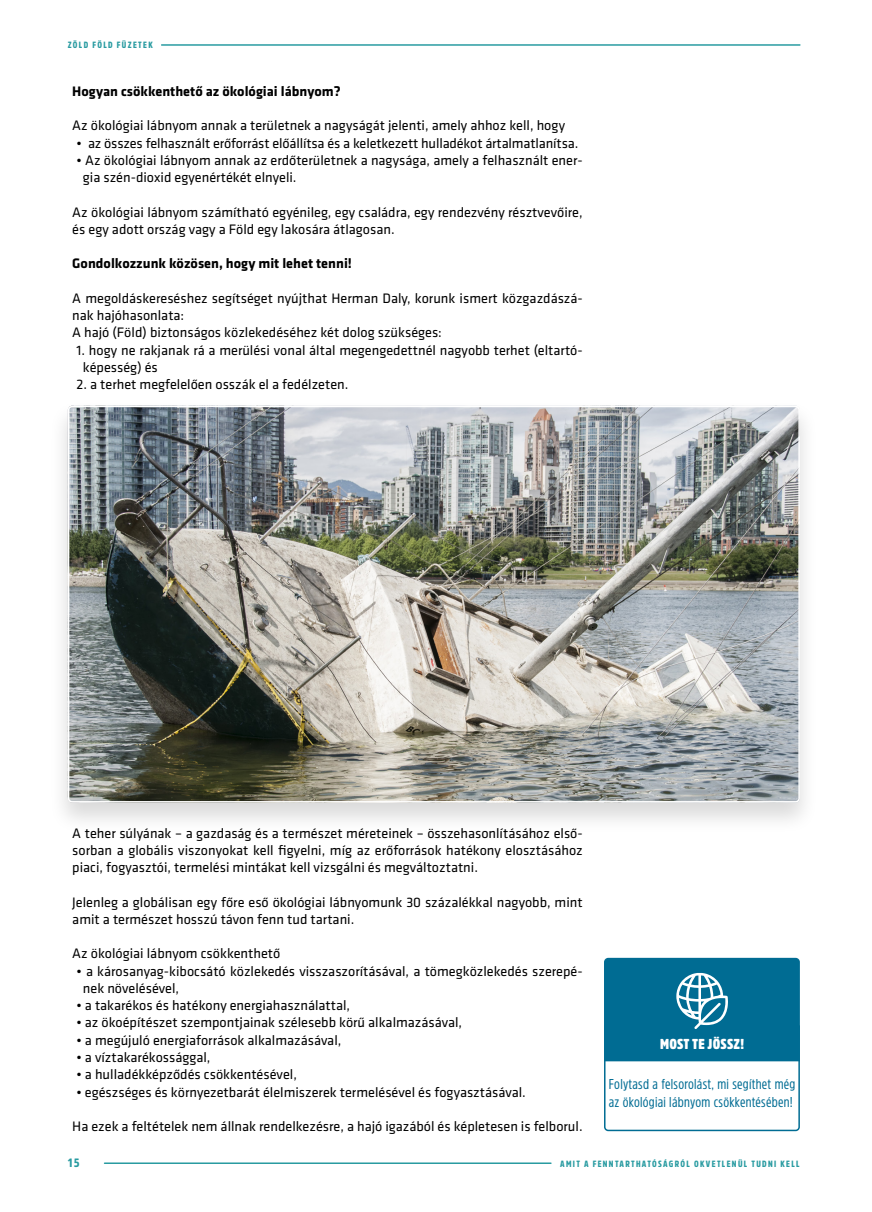
<style>
.page{position:relative;width:872px;height:1212px;background:#fff}
.page>*{position:absolute;margin:0;border:0;box-sizing:border-box;transform-origin:0 0}
.t1{font:14.25px/17.2px "Klavika";color:#000}
.t2{font:700 14.25px "Klavika";color:#000}
.t3{font:14.25px/17.2px "Amsi Pro Cond";letter-spacing:.02em;color:#006c93}
.t4{font:900 14.25px "Amsi Pro Cond";letter-spacing:.015em;color:#fff}
.t5{font:900 12px "Amsi Pro Cond";color:#299ba1}
.t6{font:900 9px "Amsi Pro Cond";letter-spacing:.15em;color:#299ba1}
</style>
<div class="page">
<hr style="left:162px;top:44px;width:638px;height:2px;background:#289ba1">
<hr style="left:104px;top:1162px;width:447px;height:2px;background:#289ba1">
<svg style="left:604px;top:958px;width:196px;height:174px"></svg>
<div style="left:49px;top:399px;width:770px;height:435px;background:#000;opacity:.15"></div>
<img style="left:68px;top:406px;width:732px;height:396px">
<div style="left:68px;top:406px;width:732px;height:396px;border:2px solid #fff;border-radius:4px"></div>
<p class="t6" style="left:68px;top:39px;width:86px">ZÖLD FÖLD FÜZETEK</p>
<p class="t2" style="left:72px;top:83px;width:270px">Hogyan csökkenthető az ökológiai lábnyom?</p>
<p class="t1" style="left:72px;top:117px;width:494px">Az ökológiai lábnyom annak a területnek a nagyságát jelenti, amely ahhoz kell, hogy</p>
<p class="t1" style="left:77px;top:134px;width:503px">• az összes felhasznált erőforrást előállítsa és a keletkezett hulladékot ártalmatlanítsa.</p>
<p class="t1" style="left:83px;top:152px;width:501px;text-indent:-6px">• Az ökológiai lábnyom annak az erdőterületnek a nagysága, amely a felhasznált ener&shy;gia szén-dioxid egyenértékét elnyeli.</p>
<p class="t1" style="left:72px;top:203px;width:512px">Az ökológiai lábnyom számítható egyénileg, egy családra, egy rendezvény résztvevőire, és egy adott ország vagy a Föld egy lakosára átlagosan.</p>
<p class="t2" style="left:72px;top:256px;width:281px">Gondolkozzunk közösen, hogy mit lehet tenni!</p>
<p class="t1" style="left:72px;top:290px;width:512px">A megoldáskereséshez segítséget nyújthat Herman Daly, korunk ismert közgazdászá&shy;nak hajóhasonlata:<br>A hajó (Föld) biztonságos közlekedéséhez két dolog szükséges:</p>
<p class="t1" style="left:83px;top:341px;width:501px;text-indent:-6px">1. hogy ne rakjanak rá a merülési vonal által megengedettnél nagyobb terhet (eltartó&shy;képesség) és</p>
<p class="t1" style="left:77px;top:376px;width:273px">2. a terhet megfelelően osszák el a fedélzeten.</p>
<p class="t1" style="left:72px;top:824px;width:512px;text-align:justify">A teher súlyának – a gazdaság és a természet méreteinek – összehasonlításához első&shy;sorban a globális viszonyokat kell figyelni, míg az erőforrások hatékony elosztásához piaci, fogyasztói, termelési mintákat kell vizsgálni és megváltoztatni.</p>
<p class="t1" style="left:72px;top:893px;width:512px">Jelenleg a globálisan egy főre eső ökológiai lábnyomunk 30 százalékkal nagyobb, mint amit a természet hosszú távon fenn tud tartani.</p>
<p class="t1" style="left:72px;top:945px;width:210px">Az ökológiai lábnyom csökkenthető</p>
<p class="t1" style="left:83px;top:962px;width:501px;text-indent:-6px">• a károsanyag-kibocsátó közlekedés visszaszorításával, a tömegközlekedés szerepé&shy;nek növelésével,</p>
<p class="t1" style="left:77px;top:997px;width:275px">• a takarékos és hatékony energiahasználattal,</p>
<p class="t1" style="left:77px;top:1014px;width:387px">• az ökoépítészet szempontjainak szélesebb körű alkalmazásával,</p>
<p class="t1" style="left:77px;top:1032px;width:266px">• a megújuló energiaforrások alkalmazásával,</p>
<p class="t1" style="left:77px;top:1049px;width:135px">• a víztakarékossággal,</p>
<p class="t1" style="left:77px;top:1066px;width:222px">• a hulladékképződés csökkentésével,</p>
<p class="t1" style="left:77px;top:1083px;width:451px">• egészséges és környezetbarát élelmiszerek termelésével és fogyasztásával.</p>
<p class="t1" style="left:72px;top:1118px;width:512px">Ha ezek a feltételek nem állnak rendelkezésre, a hajó igazából és képletesen is felborul.</p>
<p class="t4" style="left:660px;top:1035px;width:85px">MOST TE JÖSSZ!</p>
<p class="t3" style="left:609px;top:1075px;width:188px">Folytasd a felsorolást, mi segíthet még az ökológiai lábnyom csökkentésében!</p>
<p class="t5" style="left:68px;top:1154px;width:13px">15</p>
<p class="t6" style="left:560px;top:1157px;width:241px">AMIT A FENNTARTHATÓSÁGRÓL OKVETLENÜL TUDNI KELL</p>
</div>
